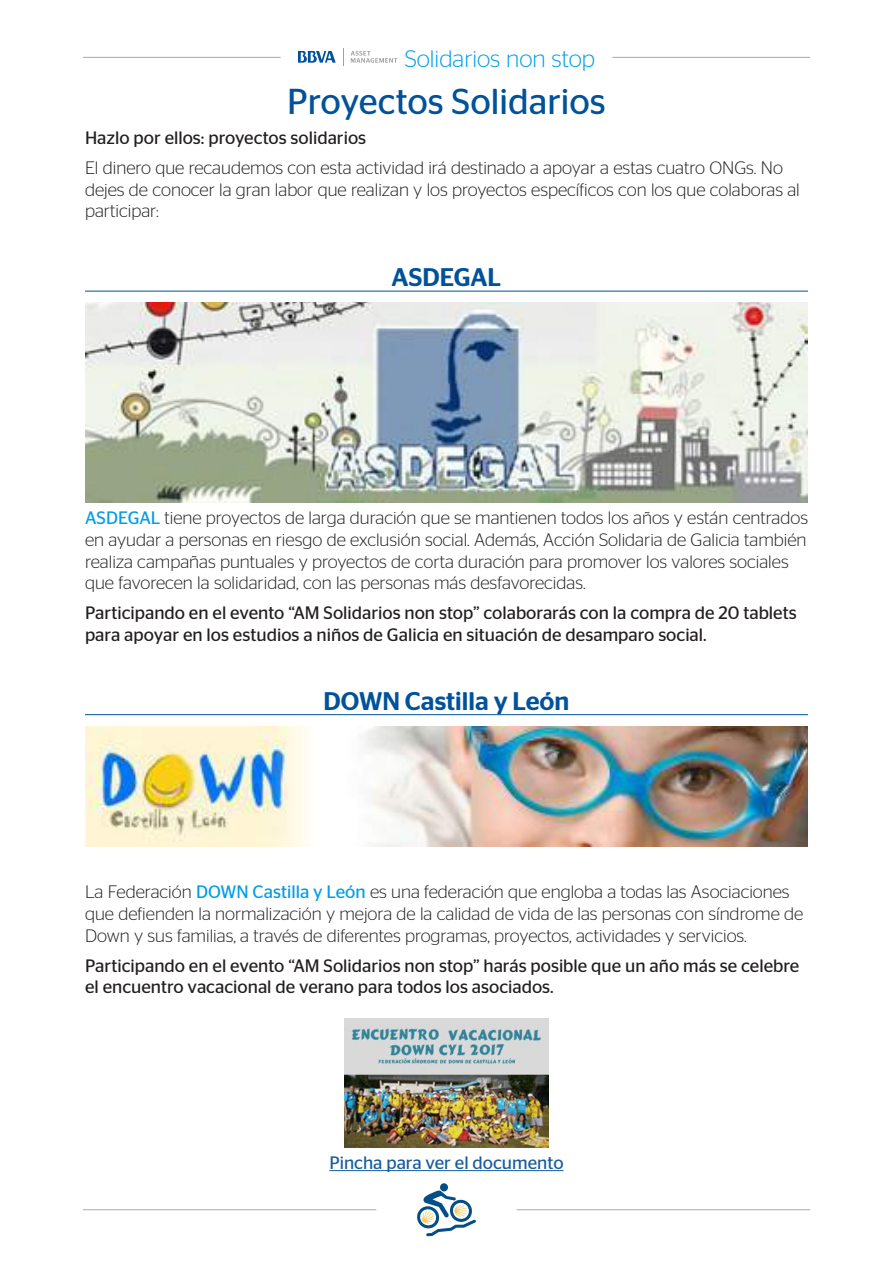
<style>
.page{position:relative;width:893px;height:1263px;background:#fff}
.page>*{position:absolute;margin:0;border:0;box-sizing:border-box;transform-origin:0 0}
.t1{font:36px "Stag Sans";color:#01529a}
.t2{font:500 25.5px "Stag Sans";color:#01529a}
.t3{font:300 23.85px "Stag Sans";color:#009ee5}
.t4{font:300 18px/21.6px "Stag Sans";color:#231f20}
.t5{font:18px/21.6px "Stag Sans";color:#231f20}
.t6{font:18px "Stag Sans";color:#175d9e}
.s1{font-weight:400;color:#009ee5}
</style>
<div class="page">
<div style="left:440px;top:1183px;width:8px;height:8px;background:#044e87;border-radius:50%"></div>
<svg style="left:417px;top:1190px;width:59px;height:46px"></svg>
<svg style="left:351px;top:51px;width:46px;height:12px"></svg>
<svg style="left:298px;top:51px;width:38px;height:12px"></svg>
<svg style="left:343px;top:48px;width:1px;height:18px"></svg>
<hr style="left:83px;top:57px;width:198px;height:1px;background:#a8a9ad">
<hr style="left:612px;top:57px;width:198px;height:1px;background:#a8a9ad">
<hr style="left:83px;top:1209px;width:293px;height:1px;background:#a8a9ad">
<hr style="left:517px;top:1209px;width:293px;height:1px;background:#a8a9ad">
<hr style="left:85px;top:291px;width:723px;height:1px;background:#01529a">
<hr style="left:85px;top:714px;width:723px;height:1px;background:#01529a">
<hr style="left:329px;top:1170px;width:235px;height:1px;background:#175d9e">
<img style="left:85px;top:303px;width:723px;height:200px">
<img style="left:85px;top:726px;width:723px;height:121px">
<img style="left:344px;top:1018px;width:205px;height:129px">
<h3 class="t3" style="left:405px;top:45px;width:192px">Solidarios non stop</h3>
<h1 class="t1" style="left:287px;top:81px;width:320px">Proyectos Solidarios</h1>
<p class="t5" style="left:85px;top:127px;width:283px">Hazlo por ellos: proyectos solidarios</p>
<p class="t4" style="left:85px;top:157px;width:716px">El dinero que recaudemos con esta actividad irá destinado a apoyar a estas cuatro ONGs. No dejes de conocer la gran labor que realizan y los proyectos específicos con los que colaboras al participar:</p>
<h2 class="t2" style="left:392px;top:263px;width:111px">ASDEGAL</h2>
<p class="t4" style="left:85px;top:507px;width:724px"><span class="s1">ASDEGAL</span> tiene proyectos de larga duración que se mantienen todos los años y están centrados en ayudar a personas en riesgo de exclusión social. Además, Acción Solidaria de Galicia también realiza campañas puntuales y proyectos de corta duración para promover los valores sociales que favorecen la solidaridad, con las personas más desfavorecidas.</p>
<p class="t5" style="left:85px;top:602px;width:713px">Participando en el evento “AM Solidarios non stop” colaborarás con la compra de 20 tablets para apoyar en los estudios a niños de Galicia en situación de desamparo social.</p>
<h2 class="t2" style="left:324px;top:686px;width:247px">DOWN Castilla y León</h2>
<p class="t4" style="left:85px;top:881px;width:720px">La Federación <span class="s1">DOWN Castilla y León</span> es una federación que engloba a todas las Asociaciones que defienden la normalización y mejora de la calidad de vida de las personas con síndrome de<br>Down y sus familias, a través de diferentes programas, proyectos, actividades y servicios.</p>
<p class="t5" style="left:85px;top:954px;width:716px">Participando en el evento “AM Solidarios non stop” harás posible que un año más se celebre el encuentro vacacional de verano para todos los asociados.</p>
<p class="t6" style="left:329px;top:1152px;width:236px">Pincha para ver el documento</p>
</div>
